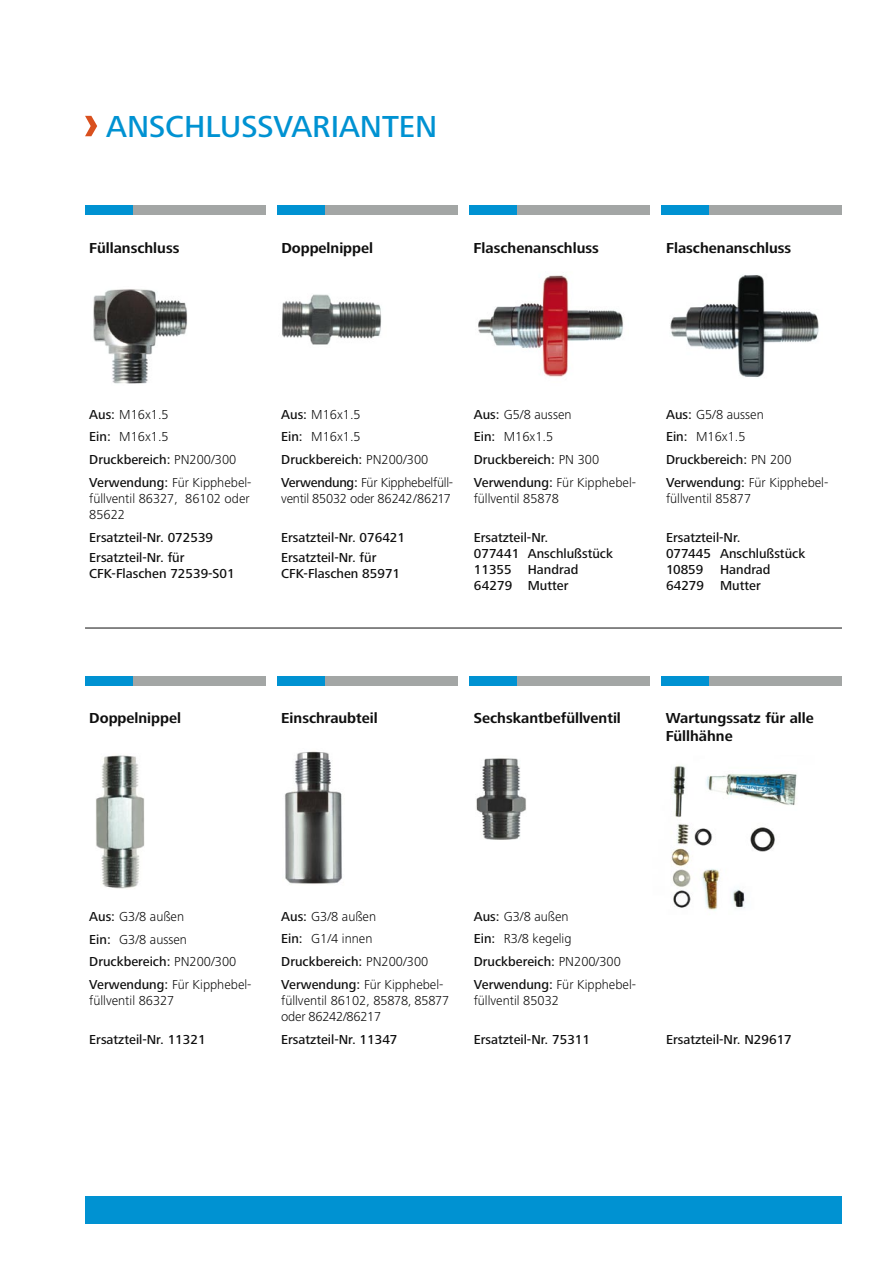
<style>
.page{position:relative;width:893px;height:1263px;background:#fff}
.page>*{position:absolute;margin:0;border:0;box-sizing:border-box;transform-origin:0 0}
.t1{font:500 31.5px "Frutiger Next LT";color:#0092d2}
.t2{font:700 15px/18px "Frutiger Next LT";color:#0f0f0f}
.t3{font:300 13.5px/16.2px "Frutiger Next LT";color:#0f0f0f}
.t4{font:500 13.5px/16.2px "Frutiger Next LT";color:#0f0f0f}
.t5{font:300 13.5px/16.2px "Frutiger Next LT";letter-spacing:-.02em;color:#0f0f0f}
.s1{font-weight:500}
.s2{font-weight:300}
</style>
<div class="page">
<img style="left:671px;top:765px;width:126px;height:145px">
<svg style="left:85px;top:116px;width:12px;height:20px"></svg>
<div style="left:85px;top:206px;width:180px;height:9px;background:#a3a6a5"></div>
<div style="left:85px;top:206px;width:47px;height:9px;background:#0092d2"></div>
<div style="left:277px;top:206px;width:180px;height:9px;background:#a3a6a5"></div>
<div style="left:277px;top:206px;width:47px;height:9px;background:#0092d2"></div>
<div style="left:470px;top:206px;width:180px;height:9px;background:#a3a6a5"></div>
<div style="left:470px;top:206px;width:47px;height:9px;background:#0092d2"></div>
<div style="left:662px;top:206px;width:180px;height:9px;background:#a3a6a5"></div>
<div style="left:662px;top:206px;width:47px;height:9px;background:#0092d2"></div>
<hr style="left:85px;top:628px;width:757px;height:1px;background:#0f0f0f">
<img style="left:93px;top:289px;width:95px;height:95px">
<img style="left:282px;top:294px;width:100px;height:51px">
<img style="left:284px;top:751px;width:58px;height:133px">
<img style="left:476px;top:758px;width:50px;height:82px">
<img style="left:96px;top:755px;width:49px;height:134px">
<div style="left:85px;top:1196px;width:757px;height:28px;background:#0092d2"></div>
<div style="left:85px;top:676px;width:180px;height:9px;background:#a3a6a5"></div>
<div style="left:85px;top:676px;width:47px;height:9px;background:#0092d2"></div>
<div style="left:277px;top:676px;width:180px;height:9px;background:#a3a6a5"></div>
<div style="left:277px;top:676px;width:47px;height:9px;background:#0092d2"></div>
<div style="left:470px;top:676px;width:180px;height:9px;background:#a3a6a5"></div>
<div style="left:470px;top:676px;width:47px;height:9px;background:#0092d2"></div>
<div style="left:662px;top:676px;width:180px;height:9px;background:#a3a6a5"></div>
<div style="left:662px;top:676px;width:47px;height:9px;background:#0092d2"></div>
<img style="left:670px;top:275px;width:149px;height:102px">
<img style="left:478px;top:274px;width:145px;height:103px">
<p class="t1" style="left:106px;top:108px;width:333px">ANSCHLUSSVARIANTEN</p>
<p class="t2" style="left:89px;top:239px;width:92px">Füllanschluss</p>
<p class="t2" style="left:281px;top:239px;width:93px">Doppelnippel</p>
<p class="t2" style="left:474px;top:239px;width:127px">Flaschenanschluss</p>
<p class="t2" style="left:666px;top:239px;width:127px">Flaschenanschluss</p>
<p class="t3" style="left:89px;top:406px;width:81px"><span class="s1">Aus:</span> M16x1.5</p>
<p class="t3" style="left:89px;top:429px;width:81px"><span class="s1">Ein:</span> M16x1.5</p>
<p class="t4" style="left:89px;top:451px;width:149px">Druckbereich: <span class="s2">PN200/300</span></p>
<p class="t3" style="left:89px;top:474px;width:164px"><span class="s1">Verwendung:</span> Für Kipphebel&shy;füllventil 86327, 86102 oder<br>85622</p>
<p class="t4" style="left:89px;top:529px;width:125px">Ersatzteil-Nr. 072539</p>
<p class="t4" style="left:89px;top:549px;width:147px">Ersatzteil-Nr. für<br>CFK-Flaschen 72539-S01</p>
<p class="t3" style="left:281px;top:406px;width:81px"><span class="s1">Aus:</span> M16x1.5</p>
<p class="t3" style="left:281px;top:429px;width:81px"><span class="s1">Ein:</span> M16x1.5</p>
<p class="t4" style="left:281px;top:451px;width:149px">Druckbereich: <span class="s2">PN200/300</span></p>
<p class="t5" style="left:281px;top:474px;width:173px"><span class="s1">Verwendung:</span> Für Kipphebelfüll&shy;ventil 85032 oder 86242/86217</p>
<p class="t4" style="left:281px;top:529px;width:125px">Ersatzteil-Nr. 076421</p>
<p class="t4" style="left:281px;top:549px;width:120px">Ersatzteil-Nr. für<br>CFK-Flaschen 85971</p>
<p class="t3" style="left:474px;top:406px;width:99px"><span class="s1">Aus:</span> G5/8 aussen</p>
<p class="t3" style="left:474px;top:429px;width:81px"><span class="s1">Ein:</span> M16x1.5</p>
<p class="t4" style="left:474px;top:451px;width:127px">Druckbereich: <span class="s2">PN 300</span></p>
<p class="t3" style="left:474px;top:474px;width:164px"><span class="s1">Verwendung:</span> Für Kipphebel&shy;füllventil 85878</p>
<p class="t4" style="left:474px;top:529px;width:141px">Ersatzteil-Nr.<br>077441 Anschlußstück<br>11355 Handrad<br>64279 Mutter</p>
<p class="t3" style="left:666px;top:406px;width:99px"><span class="s1">Aus:</span> G5/8 aussen</p>
<p class="t3" style="left:666px;top:429px;width:81px"><span class="s1">Ein:</span> M16x1.5</p>
<p class="t4" style="left:666px;top:451px;width:127px">Druckbereich: <span class="s2">PN 200</span></p>
<p class="t3" style="left:666px;top:474px;width:164px"><span class="s1">Verwendung:</span> Für Kipphebel&shy;füllventil 85877</p>
<p class="t4" style="left:666px;top:529px;width:141px">Ersatzteil-Nr.<br>077445 Anschlußstück<br>10859 Handrad<br>64279 Mutter</p>
<p class="t2" style="left:89px;top:709px;width:93px">Doppelnippel</p>
<p class="t2" style="left:281px;top:709px;width:98px">Einschraubteil</p>
<p class="t2" style="left:474px;top:709px;width:149px">Sechskantbefüllventil</p>
<p class="t2" style="left:666px;top:709px;width:150px">Wartungssatz für alle<br>Füllhähne</p>
<p class="t3" style="left:89px;top:908px;width:96px"><span class="s1">Aus:</span> G3/8 außen</p>
<p class="t3" style="left:89px;top:931px;width:99px"><span class="s1">Ein:</span> G3/8 aussen</p>
<p class="t4" style="left:89px;top:954px;width:149px">Druckbereich: <span class="s2">PN200/300</span></p>
<p class="t3" style="left:89px;top:976px;width:164px"><span class="s1">Verwendung:</span> Für Kipphebel&shy;füllventil 86327</p>
<p class="t4" style="left:89px;top:1032px;width:118px">Ersatzteil-Nr. 11321</p>
<p class="t3" style="left:281px;top:908px;width:96px"><span class="s1">Aus:</span> G3/8 außen</p>
<p class="t3" style="left:281px;top:931px;width:93px"><span class="s1">Ein:</span> G1/4 innen</p>
<p class="t4" style="left:281px;top:953px;width:149px">Druckbereich: <span class="s2">PN200/300</span></p>
<p class="t3" style="left:281px;top:976px;width:170px"><span class="s1">Verwendung:</span> Für Kipphebel&shy;füllventil 86102, 85878, 85877 oder 86242/86217</p>
<p class="t4" style="left:281px;top:1031px;width:118px">Ersatzteil-Nr. 11347</p>
<p class="t3" style="left:474px;top:908px;width:96px"><span class="s1">Aus:</span> G3/8 außen</p>
<p class="t3" style="left:474px;top:931px;width:99px"><span class="s1">Ein:</span> R3/8 kegelig</p>
<p class="t4" style="left:474px;top:953px;width:149px">Druckbereich: <span class="s2">PN200/300</span></p>
<p class="t3" style="left:474px;top:976px;width:164px"><span class="s1">Verwendung:</span> Für Kipphebel&shy;füllventil 85032</p>
<p class="t4" style="left:474px;top:1031px;width:118px">Ersatzteil-Nr. 75311</p>
<p class="t4" style="left:666px;top:1031px;width:127px">Ersatzteil-Nr. N29617</p>
</div>
